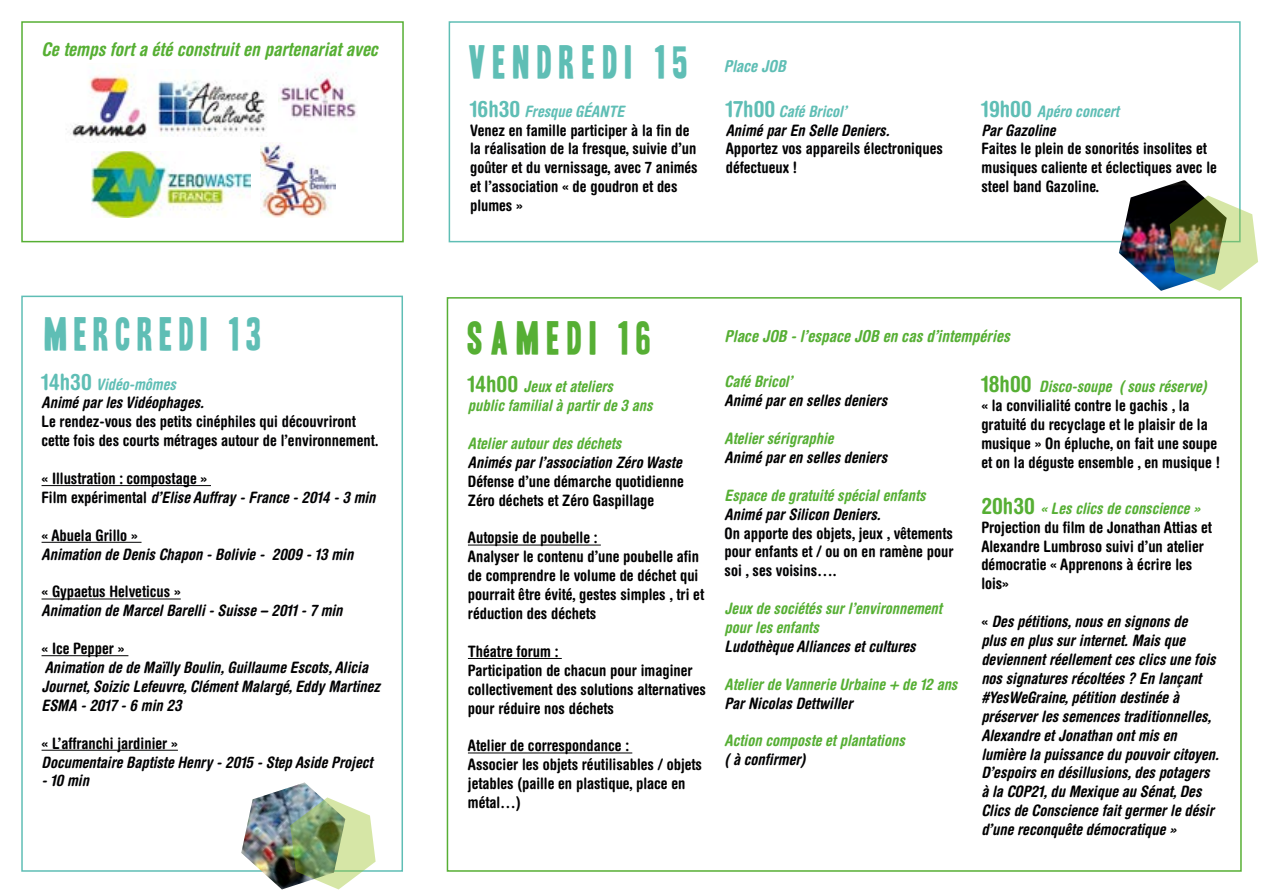
<style>
.page{position:relative;width:1263px;height:893px;background:#fff}
.page>*{position:absolute;margin:0;border:0;box-sizing:border-box;transform-origin:0 0}
.t1{font:40.5px "Headline One HPLHS";color:#5fbeb5}
.t2{font:40.5px "Headline One HPLHS";color:#56af34}
.t3{font:italic 700 condensed 18.75px "Helvetica Rounded LT Std";color:#56af33}
.t4{font:italic 700 condensed 16.5px "Helvetica Rounded LT Std";color:#56af34}
.t5{font:italic 700 condensed 16.5px "Helvetica Rounded LT Std";color:#5fbeb5}
.t6{font:700 condensed 15.75px/18.9px "Helvetica Rounded LT Std";color:#020203}
.t7{font:700 condensed 15.75px/18.9px "Helvetica Rounded LT Std";color:#000}
.t8{font:italic 700 condensed 15.75px/18.9px "Helvetica Rounded LT Std";color:#000}
.t9{font:italic 700 condensed 15.75px/18.9px "Helvetica Rounded LT Std";color:#020203}
.t10{font:italic 700 condensed 15.75px/18.9px "Helvetica Rounded LT Std";color:#56af34}
.t11{font:italic 700 condensed 15.75px/18.9px "Helvetica Rounded LT Std";color:#5fbeb5}
.s1{color:#56af34}
.s2{font-size:22.5px;color:#5fbeb5}
.s3{font-style:italic;color:#5fbeb5}
.s4{font-style:normal;font-size:22.5px;color:#5fbeb5}
.s5{color:#5fbeb5}
.s6{font-style:normal;font-size:22.5px}
.s7{color:#020203}
.s8{font-style:italic}
.s9{font-size:22.5px;color:#56af34}
.s10{font-style:italic;color:#56af34}
.s11{font-style:normal}
</style>
<div class="page">
<div style="left:21px;top:296px;width:382px;height:576px;border:2px solid #5fbeb5"></div>
<hr style="left:42px;top:485px;width:169px;height:1px;background:#020203">
<hr style="left:42px;top:542px;width:100px;height:1px;background:#020203">
<hr style="left:42px;top:599px;width:139px;height:1px;background:#020203">
<hr style="left:42px;top:655px;width:86px;height:1px;background:#020203">
<hr style="left:42px;top:750px;width:136px;height:1px;background:#020203">
<img style="left:241px;top:782px;width:80px;height:107px">
<img style="left:290px;top:797px;width:86px;height:92px">
<div style="left:21px;top:21px;width:383px;height:221px;border:2px solid #56af33"></div>
<hr style="left:468px;top:545px;width:133px;height:1px;background:#000">
<hr style="left:468px;top:658px;width:94px;height:1px;background:#000">
<hr style="left:468px;top:753px;width:164px;height:1px;background:#000">
<img style="left:260px;top:143px;width:76px;height:75px">
<img style="left:91px;top:152px;width:159px;height:66px">
<img style="left:66px;top:66px;width:81px;height:74px">
<img style="left:157px;top:80px;width:108px;height:57px">
<div style="left:449px;top:21px;width:791px;height:221px;border:2px solid #5fbeb5"></div>
<img style="left:1119px;top:180px;width:82px;height:111px">
<img style="left:1170px;top:195px;width:88px;height:96px">
<img style="left:279px;top:60px;width:78px;height:60px">
<p class="t3" style="left:42px;top:38px;width:338px">Ce temps <span class="s1">fort</span> a été construit en partenariat avec</p>
<h1 class="t1" style="left:468px;top:43px;width:222px">V E N D R E D I 1 5</h1>
<p class="t6" style="left:470px;top:101px;width:229px"><span class="s2">16h30</span> <span class="s3">Fresque GÉANTE<br></span>Venez en famille participer à la fin de la réalisation de la fresque, suivie d’un goûter et du vernissage, avec 7 animés et l’association « de goudron et des plumes »</p>
<p class="t9" style="left:726px;top:102px;width:165px"><span class="s4">17h00</span> <span class="s5">Café Bricol’<br></span>Animé par En Selle Deniers.</p>
<p class="t5" style="left:724px;top:56px;width:64px">Place JOB</p>
<p class="t6" style="left:726px;top:139px;width:218px">Apportez vos appareils électroniques défectueux !</p>
<p class="t11" style="left:981px;top:102px;width:139px"><span class="s6">19h00</span> Apéro concert<br><span class="s7">Par Gazoline</span></p>
<p class="t6" style="left:981px;top:139px;width:237px">Faites le plein de sonorités insolites et musiques caliente et éclectiques avec le steel band Gazoline.</p>
<h1 class="t1" style="left:45px;top:315px;width:219px">M E R C R E D I 1 3</h1>
<p class="t9" style="left:42px;top:375px;width:164px"><span class="s4">14h30</span> <span class="s5">Vidéo-mômes<br></span>Animé par les Vidéophages.</p>
<p class="t6" style="left:42px;top:412px;width:338px">Le rendez-vous des petits cinéphiles qui découvriront cette fois des courts métrages autour de l’environnement.</p>
<p class="t6" style="left:42px;top:469px;width:335px">« Illustration : compostage »<br>Film expérimental <span class="s8">d’Elise Auffray - France - 2014 - 3 min</span></p>
<p class="t6" style="left:42px;top:525px;width:98px">« Abuela Grillo »</p>
<p class="t9" style="left:42px;top:545px;width:313px">Animation de Denis Chapon - Bolivie - 2009 - 13 min</p>
<p class="t6" style="left:42px;top:582px;width:141px">« Gypaetus Helveticus »</p>
<p class="t9" style="left:42px;top:601px;width:302px">Animation de Marcel Barelli - Suisse – 2011 - 7 min</p>
<p class="t6" style="left:42px;top:639px;width:85px">« Ice Pepper »</p>
<p class="t9" style="left:42px;top:658px;width:340px">Animation de de Maïlly Boulin, Guillaume Escots, Alicia<br>Journet, Soizic Lefeuvre, Clément Malargé, Eddy Martinez<br>ESMA - 2017 - 6 min 23</p>
<p class="t6" style="left:42px;top:733px;width:138px">« L’affranchi jardinier »</p>
<p class="t9" style="left:42px;top:753px;width:332px">Documentaire Baptiste Henry - 2015 - Step Aside Project</p>
<p class="t9" style="left:42px;top:772px;width:49px">- 10 min</p>
<h1 class="t2" style="left:468px;top:318px;width:185px">S A M E D I 1 6</h1>
<p class="t4" style="left:724px;top:326px;width:287px">Place JOB - l’espace JOB en cas d’intempéries</p>
<p class="t10" style="left:468px;top:377px;width:186px"><span class="s6">14h00</span> Jeux et ateliers public familial à partir de 3 ans</p>
<p class="t10" style="left:468px;top:434px;width:155px">Atelier autour des déchets</p>
<p class="t8" style="left:468px;top:453px;width:215px">Animés par l’association Zéro Waste</p>
<p class="t7" style="left:468px;top:471px;width:217px">Défense d’une démarche quotidienne<br>Zéro déchets et Zéro Gaspillage</p>
<p class="t7" style="left:468px;top:528px;width:238px">Autopsie de poubelle :<br>Analyser le contenu d’une poubelle afin de comprendre le volume de déchet qui pourrait être évité, gestes simples , tri et réduction des déchets</p>
<p class="t7" style="left:468px;top:641px;width:240px">Théatre forum :<br>Participation de chacun pour imaginer collectivement des solutions alternatives pour réduire nos déchets</p>
<p class="t7" style="left:468px;top:736px;width:236px">Atelier de correspondance :<br>Associer les objets réutilisables / objets jetables (paille en plastique, place en métal…)</p>
<p class="t10" style="left:725px;top:372px;width:69px">Café Bricol’</p>
<p class="t8" style="left:725px;top:391px;width:164px">Animé par en selles deniers</p>
<p class="t10" style="left:725px;top:429px;width:110px">Atelier sérigraphie</p>
<p class="t8" style="left:725px;top:448px;width:164px">Animé par en selles deniers</p>
<p class="t10" style="left:725px;top:486px;width:202px">Espace de gratuité spécial enfants</p>
<p class="t9" style="left:725px;top:505px;width:158px">Animé par Silicon Deniers.</p>
<p class="t6" style="left:725px;top:523px;width:230px;text-align:justify">On apporte des objets, jeux , vêtements pour enfants et / ou on en ramène pour soi , ses voisins….</p>
<p class="t10" style="left:725px;top:599px;width:219px">Jeux de sociétés sur l’environnement pour les enfants</p>
<p class="t9" style="left:725px;top:637px;width:193px">Ludothèque Alliances et cultures</p>
<p class="t10" style="left:725px;top:675px;width:234px">Atelier de Vannerie Urbaine + de 12 ans</p>
<p class="t9" style="left:725px;top:694px;width:129px">Par Nicolas Dettwiller</p>
<p class="t10" style="left:725px;top:732px;width:182px">Action composte et plantations</p>
<p class="t9" style="left:725px;top:750px;width:82px">( à confirmer)</p>
<p class="t6" style="left:981px;top:377px;width:240px"><span class="s9">18h00</span> <span class="s10">Disco-soupe ( sous réserve)<br></span>« la convilialité contre le gachis , la gratuité du recyclage et le plaisir de la musique » On épluche, on fait une soupe et on la déguste ensemble , en musique !</p>
<p class="t7" style="left:981px;top:498px;width:232px"><span class="s9">20h30</span> <span class="s10">« Les clics de conscience »<br></span>Projection du film de Jonathan Attias et<br>Alexandre Lumbroso suivi d’un atelier démocratie « Apprenons à écrire les lois»</p>
<p class="t8" style="left:981px;top:612px;width:239px"><span class="s11">«</span> Des pétitions, nous en signons de<br>plus en plus sur internet. Mais que deviennent réellement ces clics une fois nos signatures récoltées ? En lançant #YesWeGraine, pétition destinée à préserver les semences traditionnelles, Alexandre et Jonathan ont mis en lumière la puissance du pouvoir citoyen.<br>D’espoirs en désillusions, des potagers à la COP21, du Mexique au Sénat, Des Clics de Conscience fait germer le désir d’une reconquête démocratique »</p>
</div>
